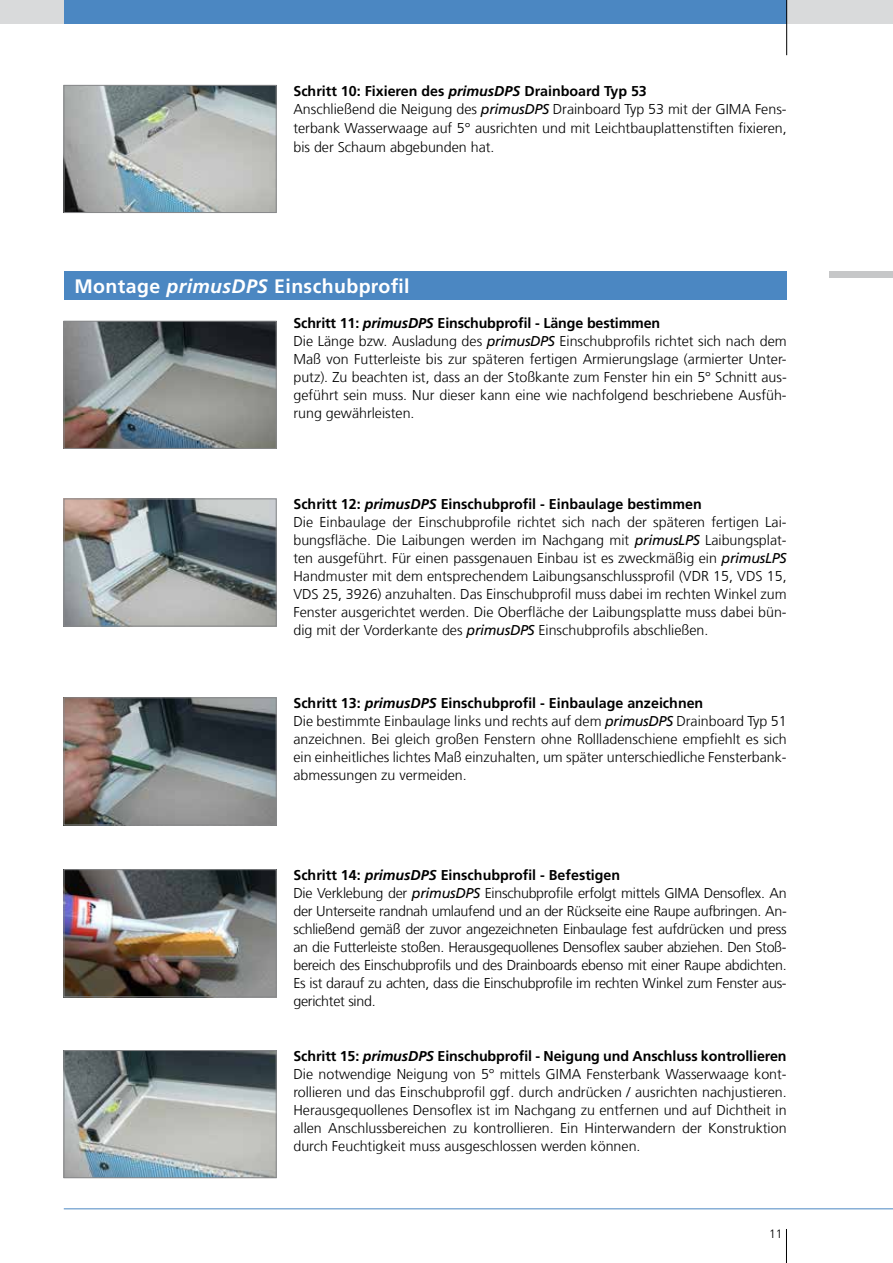
<style>
.page{position:relative;width:893px;height:1263px;background:#fff}
.page>*{position:absolute;margin:0;border:0;box-sizing:border-box;transform-origin:0 0}
.t1{font:700 19.5px "Frutiger LT Com";letter-spacing:.02em;color:#fff}
.t2{font:300 14.25px/18px "Frutiger LT Com";color:#000}
.t3{font:300 14.25px/18px "Frutiger LT Com";letter-spacing:-.02em;color:#000}
.t4{font:300 12px "Frutiger LT Com";color:#000}
.s1{font-weight:700}
.s2{font-weight:700;font-style:italic}
.s3{font-weight:400;font-style:italic}
.s4{font-style:italic}
</style>
<div class="page">
<hr style="left:64px;top:1208px;width:829px;height:1px;background:#4b87c2">
<hr style="left:786px;top:1229px;width:1px;height:34px;background:#000">
<div style="left:0;top:0;width:893px;height:23px;background:#d9dadb"></div>
<div style="left:64px;top:0;width:723px;height:23px;background:#4b87c2"></div>
<hr style="left:786px;top:0;width:1px;height:55px;background:#000">
<img style="left:66px;top:87px;width:208px;height:124px">
<div style="left:64px;top:85px;width:212px;height:128px;border:1px solid #87888a"></div>
<img style="left:66px;top:323px;width:208px;height:124px">
<div style="left:64px;top:321px;width:212px;height:128px;border:1px solid #87888a"></div>
<img style="left:66px;top:501px;width:208px;height:123px">
<div style="left:64px;top:499px;width:212px;height:127px;border:1px solid #87888a"></div>
<img style="left:66px;top:700px;width:208px;height:123px">
<div style="left:64px;top:698px;width:212px;height:127px;border:1px solid #87888a"></div>
<img style="left:66px;top:1052px;width:208px;height:124px">
<div style="left:64px;top:1050px;width:212px;height:128px;border:1px solid #87888a"></div>
<div style="left:64px;top:271px;width:723px;height:28px;background:#4b87c2"></div>
<div style="left:829px;top:271px;width:64px;height:7px;background:#c6c7c8"></div>
<img style="left:66px;top:871px;width:208px;height:124px">
<div style="left:64px;top:869px;width:212px;height:128px;border:1px solid #87888a"></div>
<p class="t2" style="left:293px;top:82px;width:495px;line-height:18.8px"><span class="s1">Schritt 10: Fixieren des</span> <span class="s2">primusDPS</span> <span class="s1">Drainboard Typ 53<br></span>Anschließend die Neigung des <span class="s3">primusDPS</span> Drainboard Typ 53 mit der GIMA Fens&shy;terbank Wasserwaage auf 5° ausrichten und mit Leichtbauplattenstiften fixieren, bis der Schaum abgebunden hat.</p>
<h1 class="t1" style="left:74px;top:274px;width:337px">Montage <span class="s4">primusDPS</span> Einschubprofil</h1>
<p class="t2" style="left:293px;top:315px;width:495px"><span class="s1">Schritt 11:</span> <span class="s2">primusDPS</span> <span class="s1">Einschubprofil - Länge bestimmen<br></span>Die Länge bzw. Ausladung des <span class="s3">primusDPS</span> Einschubprofils richtet sich nach dem Maß von Futterleiste bis zur späteren fertigen Armierungslage (armierter Unter&shy;putz). Zu beachten ist, dass an der Stoßkante zum Fenster hin ein 5° Schnitt aus&shy;geführt sein muss. Nur dieser kann eine wie nachfolgend beschriebene Ausfüh&shy;rung gewährleisten.</p>
<p class="t2" style="left:293px;top:495px;width:495px"><span class="s1">Schritt 12:</span> <span class="s2">primusDPS</span> <span class="s1">Einschubprofil - Einbaulage bestimmen<br></span>Die Einbaulage der Einschubprofile richtet sich nach der späteren fertigen Lai&shy;bungsfläche. Die Laibungen werden im Nachgang mit <span class="s3">primusLPS</span> Laibungsplat&shy;ten ausgeführt. Für einen passgenauen Einbau ist es zweckmäßig ein <span class="s3">primusLPS </span>Handmuster mit dem entsprechendem Laibungsanschlussprofil (VDR 15, VDS 15, VDS 25, 3926) anzuhalten. Das Einschubprofil muss dabei im rechten Winkel zum Fenster ausgerichtet werden. Die Oberfläche der Laibungsplatte muss dabei bün&shy;dig mit der Vorderkante des <span class="s3">primusDPS</span> Einschubprofils abschließen.</p>
<p class="t2" style="left:293px;top:694px;width:495px"><span class="s1">Schritt 13:</span> <span class="s2">primusDPS</span> <span class="s1">Einschubprofil - Einbaulage anzeichnen<br></span>Die bestimmte Einbaulage links und rechts auf dem <span class="s3">primusDPS</span> Drainboard Typ 51 anzeichnen. Bei gleich großen Fenstern ohne Rollladenschiene empfiehlt es sich ein einheitliches lichtes Maß einzuhalten, um später unterschiedliche Fensterbank&shy;abmessungen zu vermeiden.</p>
<p class="t3" style="left:293px;top:866px;width:495px"><span class="s1">Schritt 14:</span> <span class="s2">primusDPS</span> <span class="s1">Einschubprofil - Befestigen<br></span>Die Verklebung der <span class="s3">primusDPS</span> Einschubprofile erfolgt mittels GIMA Densoflex. An der Unterseite randnah umlaufend und an der Rückseite eine Raupe aufbringen. An&shy;schließend gemäß der zuvor angezeichneten Einbaulage fest aufdrücken und press an die Futterleiste stoßen. Herausgequollenes Densoflex sauber abziehen. Den Stoß&shy;bereich des Einschubprofils und des Drainboards ebenso mit einer Raupe abdichten.<br>Es ist darauf zu achten, dass die Einschubprofile im rechten Winkel zum Fenster aus&shy;gerichtet sind.</p>
<p class="t2" style="left:293px;top:1047px;width:495px;text-align:justify"><span class="s1">Schritt 15:</span> <span class="s2">primusDPS</span> <span class="s1">Einschubprofil - Neigung und Anschluss kontrollieren </span>Die notwendige Neigung von 5° mittels GIMA Fensterbank Wasserwaage kont&shy;rollieren und das Einschubprofil ggf. durch andrücken / ausrichten nachjustieren.<br>Herausgequollenes Densoflex ist im Nachgang zu entfernen und auf Dichtheit in allen Anschlussbereichen zu kontrollieren. Ein Hinterwandern der Konstruktion durch Feuchtigkeit muss ausgeschlossen werden können.</p>
<p class="t4" style="left:769px;top:1227px;width:15px">11</p>
</div>
